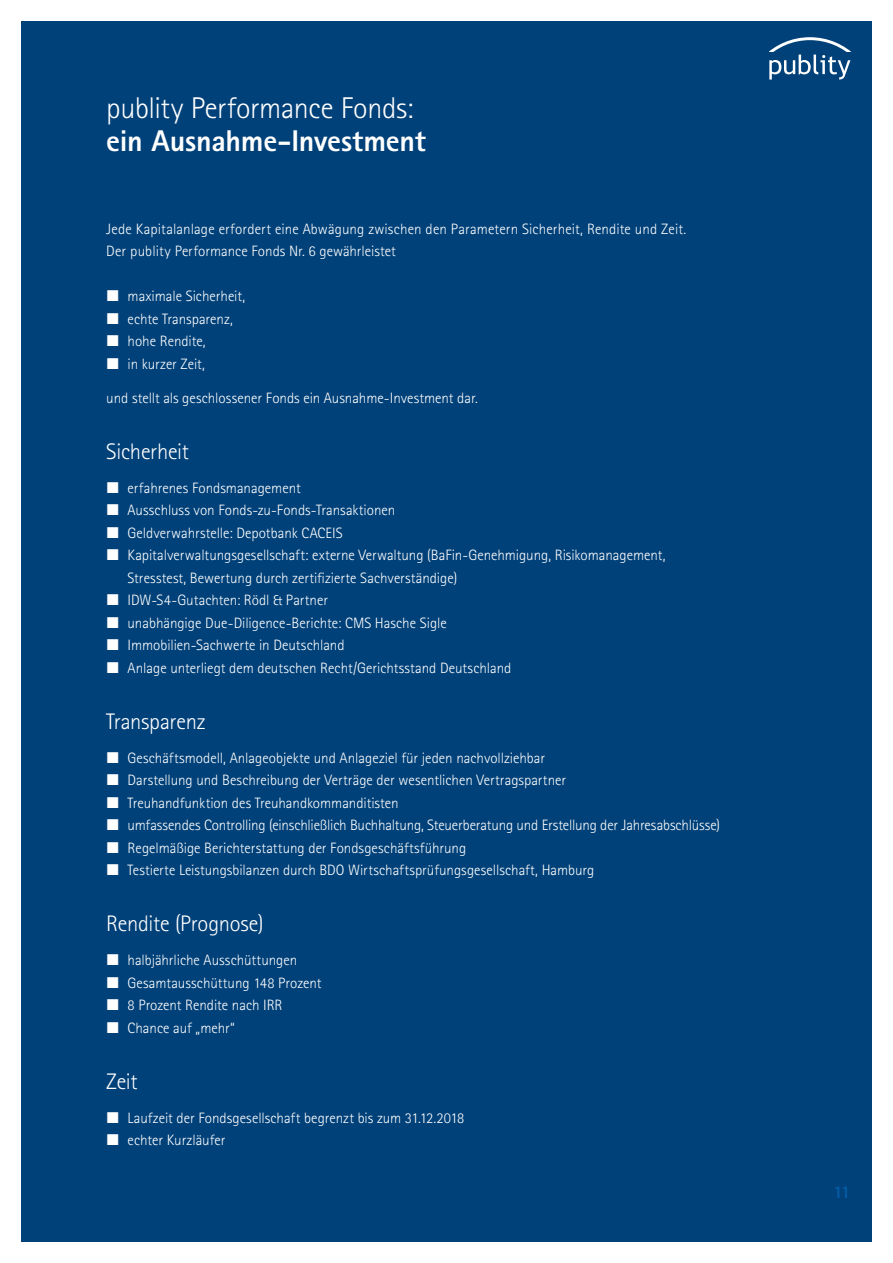
<style>
.page{position:relative;width:893px;height:1263px;background:#fff}
.page>*{position:absolute;margin:0;border:0;box-sizing:border-box;transform-origin:0 0}
.t1{font:300 30px "Rotis Sans Serif Std";letter-spacing:-.01em;color:#fff}
.t2{font:800 30px "Rotis Sans Serif Std";letter-spacing:-.01em;color:#fff}
.t3{font:300 22.5px "Rotis Sans Serif Std";letter-spacing:-.015em;color:#fff}
.t4{font:700 18px "Rotis Sans Serif Std";color:#005eaa}
.t5{font:300 15px/22.5px "Rotis Sans Serif Std";color:#fff}
</style>
<div class="page">
<div style="left:21px;top:21px;width:851px;height:1221px;background:#004179"></div>
<svg style="left:769px;top:37px;width:81px;height:43px"></svg>
<h1 class="t1" style="left:106px;top:90px;width:309px">publity Performance Fonds:</h1>
<h1 class="t2" style="left:106px;top:121px;width:321px">ein Ausnahme-Investment</h1>
<p class="t5" style="left:106px;top:218px;width:581px">Jede Kapitalanlage erfordert eine Abwägung zwischen den Parametern Sicherheit, Rendite und Zeit.<br>Der publity Performance Fonds Nr. 6 gewährleistet</p>
<p class="t5" style="left:128px;top:285px;width:119px">maximale Sicherheit, echte Transparenz, hohe Rendite,<br>in kurzer Zeit,</p>
<p class="t5" style="left:106px;top:386px;width:373px">und stellt als geschlossener Fonds ein Ausnahme-Investment dar.</p>
<h2 class="t3" style="left:106px;top:438px;width:84px">Sicherheit</h2>
<p class="t5" style="left:128px;top:476px;width:539px">erfahrenes Fondsmanagement<br>Ausschluss von Fonds-zu-Fonds-Transaktionen<br>Geldverwahrstelle: Depotbank CACEIS<br>Kapitalverwaltungsgesellschaft: externe Verwaltung (BaFin-Genehmigung, Risikomanagement, Stresstest, Bewertung durch zertifizierte Sachverständige)<br>IDW-S4-Gutachten: Rödl &amp; Partner<br>unabhängige Due-Diligence-Berichte: CMS Hasche Sigle<br>Immobilien-Sachwerte in Deutschland<br>Anlage unterliegt dem deutschen Recht/Gerichtsstand Deutschland</p>
<h2 class="t3" style="left:106px;top:708px;width:101px">Transparenz</h2>
<p class="t5" style="left:128px;top:746px;width:594px">Geschäftsmodell, Anlageobjekte und Anlageziel für jeden nachvollziehbar<br>Darstellung und Beschreibung der Verträge der wesentlichen Vertragspartner<br>Treuhandfunktion des Treuhandkommanditisten<br>umfassendes Controlling (einschließlich Buchhaltung, Steuerberatung und Erstellung der Jahresabschlüsse)<br>Regelmäßige Berichterstattung der Fondsgeschäftsführung<br>Testierte Leistungsbilanzen durch BDO Wirtschaftsprüfungsgesellschaft, Hamburg</p>
<h2 class="t3" style="left:106px;top:911px;width:159px">Rendite (Prognose)</h2>
<p class="t5" style="left:128px;top:949px;width:195px">halbjährliche Ausschüttungen<br>Gesamtausschüttung 148 Prozent<br>8 Prozent Rendite nach IRR<br>Chance auf „mehr“</p>
<h2 class="t3" style="left:106px;top:1068px;width:33px">Zeit</h2>
<p class="t5" style="left:128px;top:1106px;width:338px">Laufzeit der Fondsgesellschaft begrenzt bis zum 31.12.2018 echter Kurzläufer</p>
<p class="t4" style="left:833px;top:1181px;width:19px">11</p>
</div>
